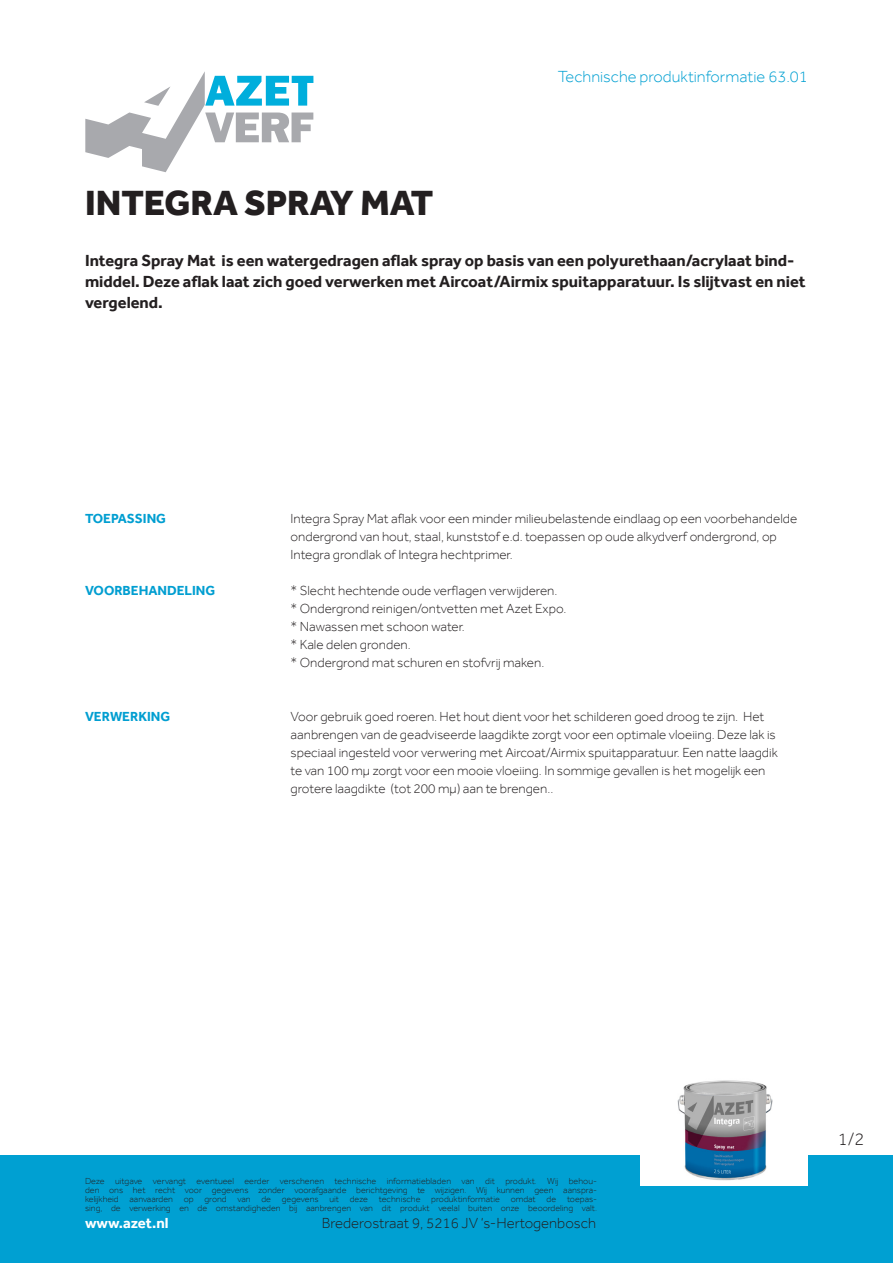
<style>
.page{position:relative;width:893px;height:1263px;background:#fff}
.page>*{position:absolute;margin:0;border:0;box-sizing:border-box;transform-origin:0 0}
.kop_product{font:800 36px "Effra";color:#231f20}
.body{font:300 18px "Effra";color:#231f20}
.intro_product{font:700 16.5px/21px "Effra";color:#231f20}
.nummer_rechts_boven{font:300 16.5px "Effra";color:#00a0d2}
.body-2{font:300 15px "Effra";color:#231f20}
.body-3{font:700 15px "Effra";color:#fff}
.body-4{font:300 13.5px/18px "Effra";color:#231f20}
.body-5{font:700 13.5px "Effra";color:#019ed1}
.body-6{font:300 9px/9px "Effra";color:#231f20;text-align:justify}
</style>
<div class="page">
<div style="left:0;top:1155px;width:893px;height:108px;background:#00a0d2"></div>
<svg style="left:85px;top:71px;width:229px;height:101px"></svg>
<img style="left:641px;top:1080px;width:167px;height:105px">
<p class="nummer_rechts_boven" style="left:558px;top:66px;width:252px">Technische produktinformatie 63.01</p>
<p class="kop_product" style="left:85px;top:182px;width:350px">INTEGRA SPRAY MAT</p>
<p class="intro_product" style="left:85px;top:250px;width:722px">Integra Spray Mat is een watergedragen aflak spray op basis van een polyurethaan/acrylaat bind&shy;middel. Deze aflak laat zich goed verwerken met Aircoat/Airmix spuitapparatuur. Is slijtvast en niet vergelend.</p>
<p class="body-5" style="left:85px;top:511px;width:82px">TOEPASSING</p>
<p class="body-4" style="left:291px;top:510px;width:508px">Integra Spray Mat aflak voor een minder milieubelastende eindlaag op een voorbehandelde</p>
<p class="body-4" style="left:291px;top:528px;width:488px">ondergrond van hout, staal, kunststof e.d. toepassen op oude alkydverf ondergrond, op</p>
<p class="body-4" style="left:291px;top:546px;width:224px">Integra grondlak of Integra hechtprimer.</p>
<p class="body-5" style="left:85px;top:583px;width:132px">VOORBEHANDELING</p>
<p class="body-4" style="left:291px;top:582px;width:268px">* Slecht hechtende oude verflagen verwijderen.</p>
<p class="body-4" style="left:291px;top:600px;width:277px">* Ondergrond reinigen/ontvetten met Azet Expo.</p>
<p class="body-4" style="left:291px;top:618px;width:176px">* Nawassen met schoon water.</p>
<p class="body-4" style="left:291px;top:636px;width:122px">* Kale delen gronden.</p>
<p class="body-4" style="left:291px;top:654px;width:255px">* Ondergrond mat schuren en stofvrij maken.</p>
<p class="body-5" style="left:85px;top:709px;width:87px">VERWERKING</p>
<p class="body-4" style="left:291px;top:708px;width:487px">Voor gebruik goed roeren. Het hout dient voor het schilderen goed droog te zijn. Het aanbrengen van de geadviseerde laagdikte zorgt voor een optimale vloeiing. Deze lak is</p>
<p class="body-4" style="left:291px;top:744px;width:489px">speciaal ingesteld voor verwering met Aircoat/Airmix spuitapparatuur. Een natte laagdik</p>
<p class="body-4" style="left:291px;top:762px;width:476px">te van 100 mμ zorgt voor een mooie vloeiing. In sommige gevallen is het mogelijk een</p>
<p class="body-4" style="left:291px;top:780px;width:264px">grotere laagdikte (tot 200 mμ) aan te brengen..</p>
<p class="body-6" style="left:85px;top:1176px;width:513px">Deze uitgave vervangt eventueel eerder verschenen technische informatiebladen van dit produkt. Wij behou&shy;den ons het recht voor gegevens zonder voorafgaande berichtgeving te wijzigen. Wij kunnen geen aanspra&shy;kelijkheid aanvaarden op grond van de gegevens uit deze technische produktinformatie omdat de toepas&shy;sing, de verwerking en de omstandigheden bij aanbrengen van dit produkt veelal buiten onze beoordeling valt.</p>
<p class="body-3" style="left:85px;top:1213px;width:85px">www.azet.nl</p>
<p class="body-2" style="left:322px;top:1213px;width:276px">Brederostraat 9, 5216 JV ‘s-Hertogenbosch</p>
<p class="body" style="left:838px;top:1129px;width:28px">1/2</p>
</div>
